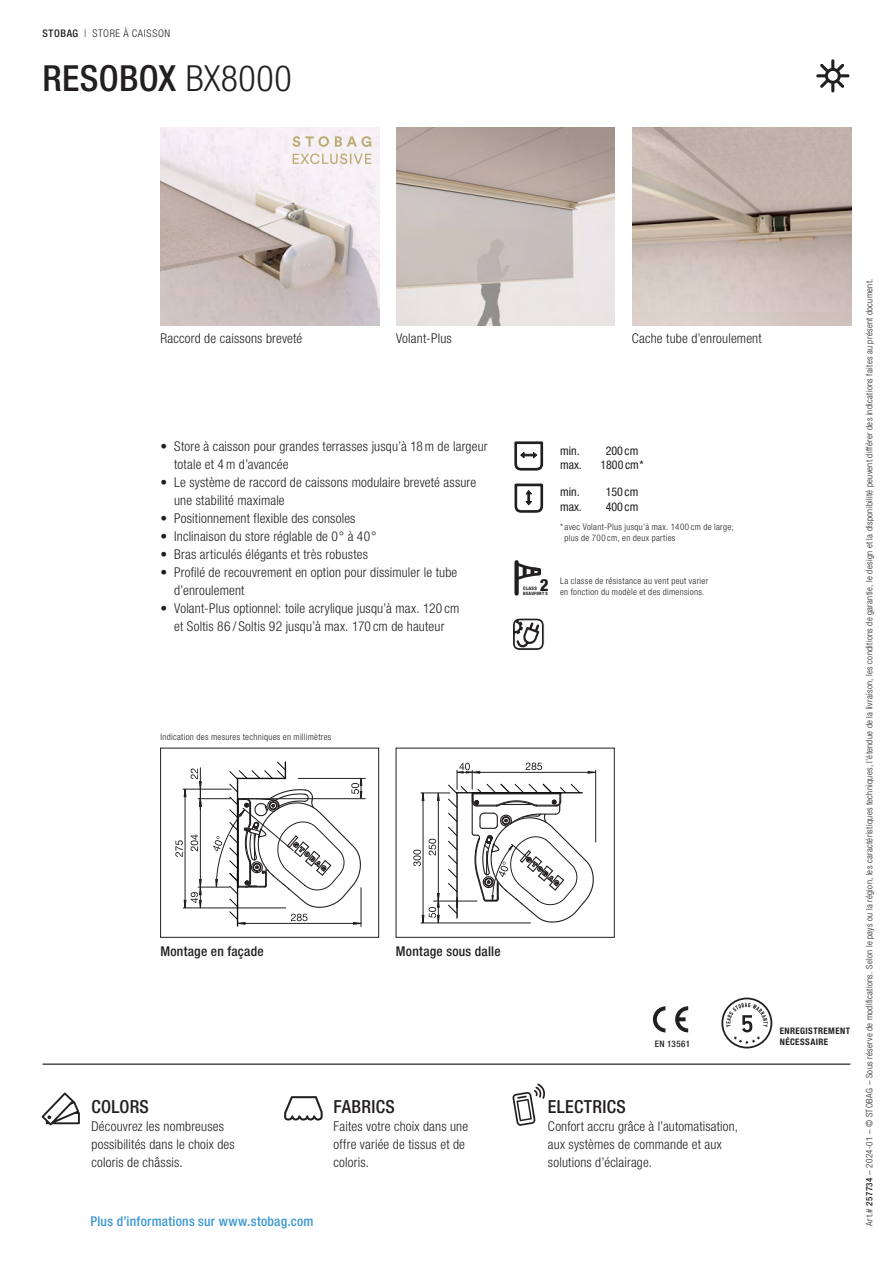
<style>
.page{position:relative;width:893px;height:1263px;background:#fff}
.page>*{position:absolute;margin:0;border:0;box-sizing:border-box;transform-origin:0 0}
.t1{font:500 condensed 36px "Helvetica Neue LT Pro";letter-spacing:.01em;color:#231f20}
.t2{font:500 condensed 18px "Helvetica Neue LT Pro";letter-spacing:.02em;color:#231f20}
.t3{font:800 condensed 16.8px "Helvetica Neue LT Pro";color:#231f20}
.t4{font:300 condensed 13.5px/18px "Helvetica Neue LT Pro";letter-spacing:.015em;color:#231f20}
.t5{font:500 condensed 13.5px "Helvetica Neue LT Pro";letter-spacing:.02em;color:#3b98d3}
.t6{font:500 condensed 13.5px "Helvetica Neue LT Pro";letter-spacing:.02em;color:#231f20}
.t7{font:condensed 12px "Helvetica Neue LT Pro";color:#231f20}
.t8{font:300 condensed 10.5px "Helvetica Neue LT Pro";letter-spacing:.065em;color:#231f20}
.t9{font:300 condensed 9px/11.2px "Helvetica Neue LT Pro";letter-spacing:.035em;color:#231f20}
.t10{font:700 condensed 9px/11.2px "Helvetica Neue LT Pro";letter-spacing:.045em;color:#231f20}
.t11{font:500 condensed 9px "Helvetica Neue LT Pro";letter-spacing:.045em;color:#231f20}
.t12{font:800 condensed 4.8px "Helvetica Neue LT Pro";letter-spacing:.075em;color:#231f20}
.t13{font:800 condensed 4.5px "Helvetica Neue LT Pro";letter-spacing:.05em;color:#231f20}
.s1{font-weight:500}
.s2{font-weight:300}
</style>
<div class="page">
<svg style="left:816px;top:59px;width:33px;height:33px"></svg>
<div style="left:514px;top:562px;width:5px;height:31px;background:#231f20"></div>
<svg style="left:514px;top:561px;width:27px;height:21px"></svg>
<img style="left:396px;top:127px;width:219px;height:198px">
<svg style="left:191px;top:835px;width:7px;height:16px"></svg>
<svg style="left:175px;top:840px;width:8px;height:17px"></svg>
<hr style="left:185px;top:789px;width:1px;height:119px;background:#231f20">
<hr style="left:183px;top:789px;width:48px;height:1px;background:#231f20">
<hr style="left:183px;top:908px;width:103px;height:1px;background:#231f20">
<hr style="left:200px;top:799px;width:1px;height:88px;background:#231f20">
<hr style="left:198px;top:887px;width:31px;height:1px;background:#231f20">
<hr style="left:198px;top:798px;width:33px;height:1px;background:#231f20">
<svg style="left:184px;top:879px;width:18px;height:29px"></svg>
<svg style="left:184px;top:768px;width:18px;height:41px"></svg>
<hr style="left:298px;top:778px;width:67px;height:1px;background:#231f20">
<hr style="left:242px;top:798px;width:123px;height:1px;background:#231f20">
<svg style="left:213px;top:761px;width:149px;height:165px"></svg>
<div style="left:160px;top:748px;width:219px;height:189px;border:1px solid #231f20"></div>
<hr style="left:421px;top:923px;width:109px;height:1px;background:#231f20">
<svg style="left:413px;top:763px;width:183px;height:160px"></svg>
<svg style="left:514px;top:441px;width:30px;height:30px"></svg>
<svg style="left:514px;top:483px;width:30px;height:30px"></svg>
<svg style="left:653px;top:1006px;width:13px;height:26px"></svg>
<svg style="left:675px;top:1006px;width:13px;height:26px"></svg>
<svg style="left:42px;top:1092px;width:38px;height:33px"></svg>
<svg style="left:512px;top:1083px;width:33px;height:43px"></svg>
<svg style="left:284px;top:1096px;width:39px;height:24px"></svg>
<hr style="left:43px;top:1063px;width:807px;height:2px;background:#231f20">
<img style="left:161px;top:128px;width:219px;height:198px">
<img style="left:632px;top:128px;width:219px;height:198px">
<svg style="left:512px;top:618px;width:32px;height:33px"></svg>
<svg style="left:293px;top:153px;width:78px;height:11px"></svg>
<svg style="left:293px;top:136px;width:78px;height:11px"></svg>
<svg style="left:721px;top:997px;width:51px;height:51px"></svg>
<p class="t8" style="left:43px;top:28px;width:129px"><span class="s1">STOBAG</span> | STORE À CAISSON</p>
<h1 class="t1" style="left:43px;top:57px;width:251px">RESOBOX <span class="s2">BX8000</span></h1>
<p class="t4" style="left:160px;top:330px;width:143px">Raccord de caissons breveté</p>
<p class="t4" style="left:396px;top:330px;width:57px">Volant-Plus</p>
<p class="t4" style="left:632px;top:330px;width:131px">Cache tube d’enroulement</p>
<p class="t4" style="left:174px;top:438px;width:315px;text-indent:-14px">• Store à caisson pour grandes terrasses jusqu’à 18m de largeur totale et 4m d’avancée</p>
<p class="t4" style="left:174px;top:474px;width:304px;text-indent:-14px">• Le système de raccord de caissons modulaire breveté assure une stabilité maximale</p>
<p class="t4" style="left:160px;top:510px;width:197px">• Positionnement flexible des consoles</p>
<p class="t4" style="left:160px;top:528px;width:218px">• Inclinaison du store réglable de 0° à 40°</p>
<p class="t4" style="left:160px;top:546px;width:209px">• Bras articulés élégants et très robustes</p>
<p class="t4" style="left:174px;top:564px;width:285px;text-indent:-14px">• Profilé de recouvrement en option pour dissimuler le tube d’enroulement</p>
<p class="t4" style="left:160px;top:599px;width:300px;text-align:center">• Volant-Plus optionnel: toile acrylique jusqu’à max. 120 cm et Soltis 86 / Soltis 92 jusqu’à max. 170 cm de hauteur</p>
<p class="t7" style="left:560px;top:443px;width:21px">min.</p>
<p class="t7" style="left:606px;top:443px;width:34px">200 cm</p>
<p class="t7" style="left:560px;top:458px;width:23px">max.</p>
<p class="t7" style="left:600px;top:458px;width:45px">1800 cm*</p>
<p class="t7" style="left:560px;top:485px;width:21px">min.</p>
<p class="t7" style="left:606px;top:485px;width:34px">150 cm</p>
<p class="t7" style="left:560px;top:500px;width:23px">max.</p>
<p class="t7" style="left:606px;top:500px;width:34px">400 cm</p>
<p class="t9" style="left:565px;top:521px;width:171px;text-indent:-4px">* avec Volant-Plus jusqu’à max. 1400 cm de large; plus de 700 cm, en deux parties</p>
<p class="t3" style="left:540px;top:574px;width:10px">2</p>
<p class="t12" style="left:523px;top:586px;width:15px">CLASS</p>
<p class="t13" style="left:523px;top:591px;width:26px">BEAUFORT 5</p>
<p class="t9" style="left:560px;top:575px;width:150px">La classe de résistance au vent peut varier en fonction du modèle et des dimensions.</p>
<p class="t9" style="left:160px;top:731px;width:172px">Indication des mesures techniques en millimètres</p>
<p class="t6" style="left:160px;top:943px;width:105px">Montage en façade</p>
<p class="t6" style="left:396px;top:943px;width:106px">Montage sous dalle</p>
<h2 class="t2" style="left:91px;top:1096px;width:59px">COLORS</h2>
<p class="t4" style="left:91px;top:1117px;width:145px">Découvrez les nombreuses possibilités dans le choix des coloris de châssis.</p>
<p class="t5" style="left:90px;top:1213px;width:225px">Plus d’informations sur www.stobag.com</p>
<h2 class="t2" style="left:333px;top:1096px;width:63px">FABRICS</h2>
<p class="t4" style="left:333px;top:1117px;width:136px">Faites votre choix dans une offre variée de tissus et de coloris.</p>
<p class="t11" style="left:655px;top:1038px;width:37px">EN 13561</p>
<h2 class="t2" style="left:548px;top:1096px;width:79px">ELECTRICS</h2>
<p class="t4" style="left:548px;top:1117px;width:191px">Confort accru grâce à l’automatisation, aux systèmes de commande et aux solutions d’éclairage.</p>
<p class="t10" style="left:780px;top:1025px;width:72px">ENREGISTREMENT<br>NÉCESSAIRE</p>
<p class="t9" style="left:864px;top:1225px;width:948px;rotate:-90deg">Art.# <span class="s1">257734</span> – 2024-01 – © STOBAG – Sous réserve de modifications. Selon le pays ou la région, les caractéristiques techniques, l’étendue de la livraison, les conditions de garantie, le design et la disponibilité peuvent différer des indications faites au présent document.</p>
</div>
